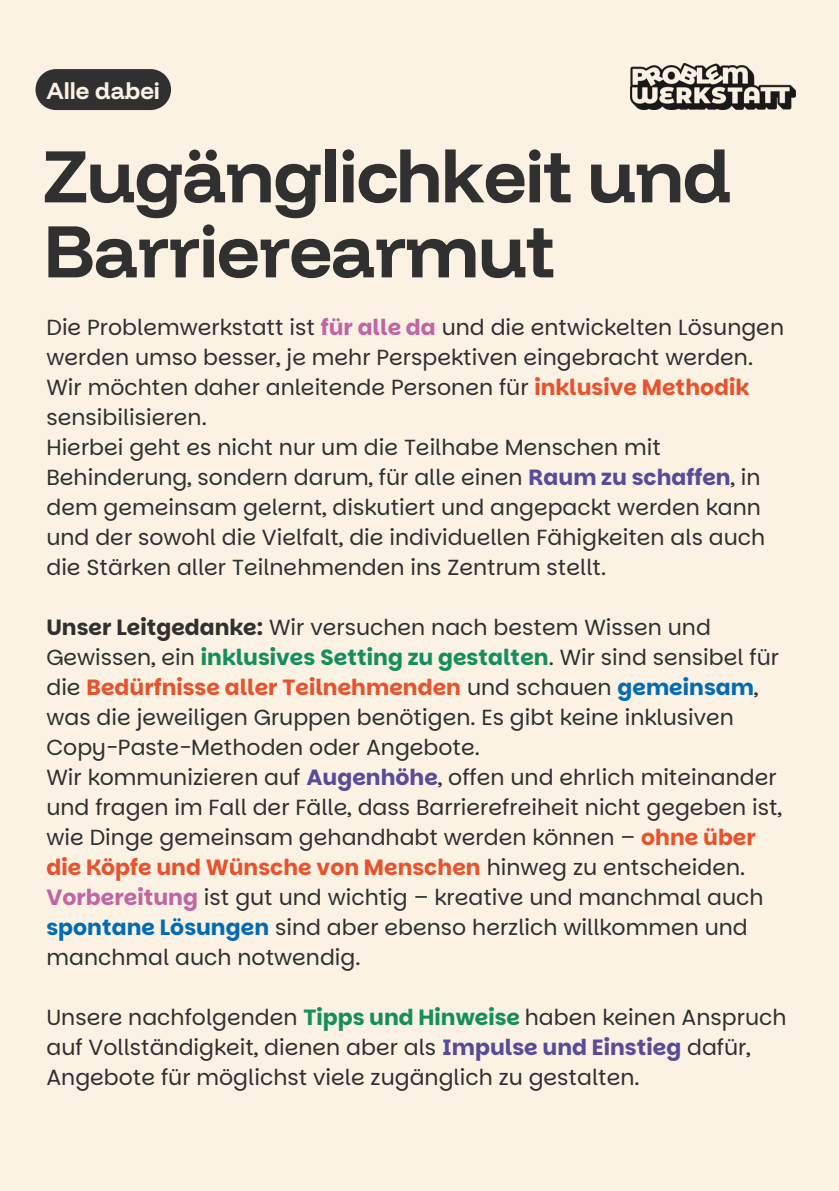
<style>
.page{position:relative;width:839px;height:1191px;background:#fff}
.page>*{position:absolute;margin:0;border:0;box-sizing:border-box;transform-origin:0 0}
.t1{font:700 75.6px/75px "Funnel Display";letter-spacing:-.02em;color:#303031}
.t2{font:700 24px "Funnel Display";color:#fbf2e4}
.t3{font:22px/30px "Parkinsans";color:#303031}
.s1{font-weight:700;color:#c364a4}
.s2{font-weight:700;color:#e8522c}
.s3{font-weight:700;color:#584b9a}
.s4{font-weight:700}
.s5{font-weight:700;color:#148f5c}
.s6{font-weight:700;color:#016bb6}
</style>
<div class="page">
<div style="left:0;top:0;width:838px;height:1191px;background:#fbf2e4"></div>
<img style="left:630px;top:63px;width:165px;height:47px">
<svg style="left:35px;top:69px;width:136px;height:41px;background:#3e3d3d"></svg>
<p class="t2" style="left:46px;top:75px;width:115px">Alle dabei</p>
<h1 class="t1" style="left:43px;top:137px;width:689px">Zugänglichkeit und<br>Barrierearmut</h1>
<p class="t3" style="left:46px;top:312px;width:739px">Die Problemwerkstatt ist <span class="s1">für alle da</span> und die entwickelten Lösungen werden umso besser, je mehr Perspektiven eingebracht werden.<br>Wir möchten daher anleitende Personen für <span class="s2">inklusive Methodik </span>sensibilisieren.<br>Hierbei geht es nicht nur um die Teilhabe Menschen mit Behinderung, sondern darum, für alle einen <span class="s3">Raum zu schaffen</span>, in dem gemeinsam gelernt, diskutiert und angepackt werden kann und der sowohl die Vielfalt, die individuellen Fähigkeiten als auch die Stärken aller Teilnehmenden ins Zentrum stellt.</p>
<p class="t3" style="left:46px;top:612px;width:737px"><span class="s4">Unser Leitgedanke:</span> Wir versuchen nach bestem Wissen und Gewissen, ein <span class="s5">inklusives Setting zu gestalten</span>. Wir sind sensibel für die <span class="s2">Bedürfnisse aller Teilnehmenden</span> und schauen <span class="s6">gemeinsam</span>, was die jeweiligen Gruppen benötigen. Es gibt keine inklusiven Copy-Paste-Methoden oder Angebote.<br>Wir kommunizieren auf <span class="s3">Augenhöhe</span>, offen und ehrlich miteinander und fragen im Fall der Fälle, dass Barrierefreiheit nicht gegeben ist, wie Dinge gemeinsam gehandhabt werden können – <span class="s2">ohne über die Köpfe und Wünsche von Menschen</span> hinweg zu entscheiden.<br><span class="s1">Vorbereitung</span> ist gut und wichtig – kreative und manchmal auch <span class="s6">spontane Lösungen</span> sind aber ebenso herzlich willkommen und manchmal auch notwendig.</p>
<p class="t3" style="left:46px;top:1002px;width:741px">Unsere nachfolgenden <span class="s5">Tipps und Hinweise</span> haben keinen Anspruch auf Vollständigkeit, dienen aber als <span class="s3">Impulse und Einstieg</span> dafür,<br>Angebote für möglichst viele zugänglich zu gestalten.</p>
</div>
